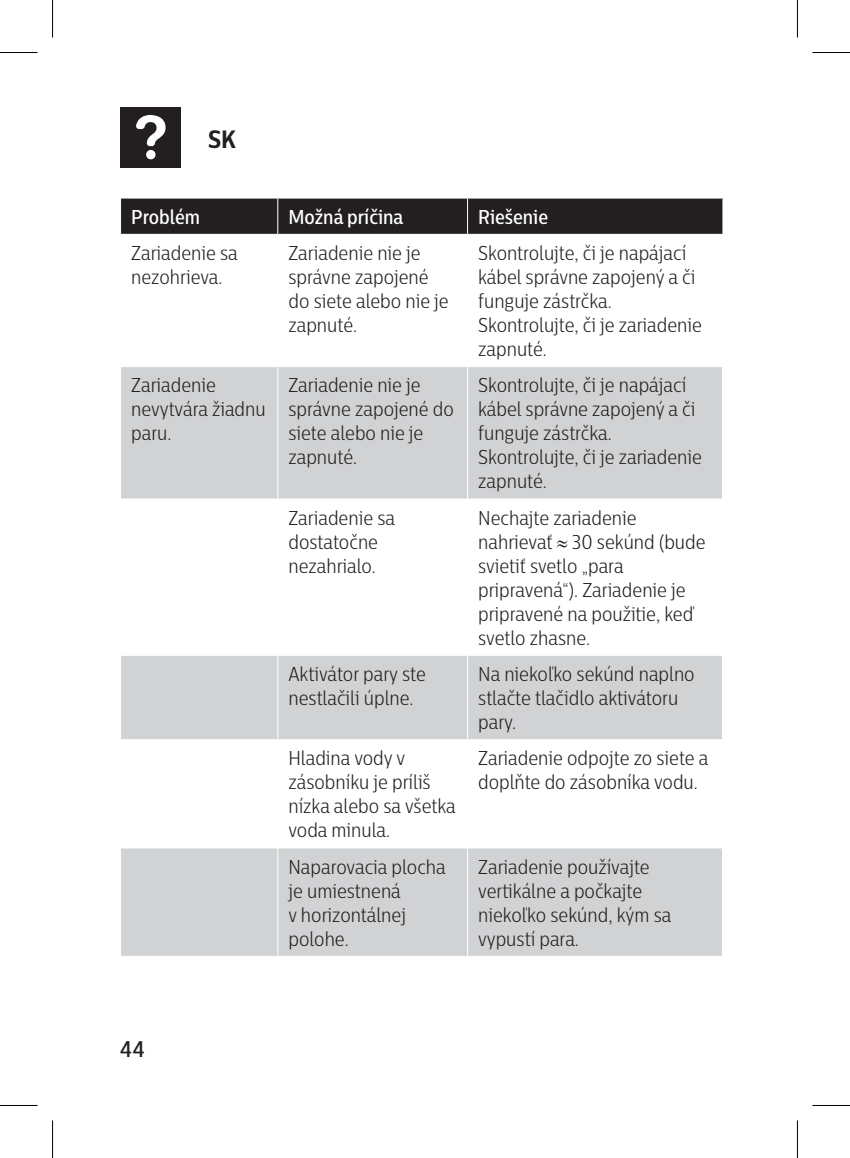
<style>
.page{position:relative;width:850px;height:1158px;background:#fff}
.page>*{position:absolute;margin:0;border:0;box-sizing:border-box;transform-origin:0 0}
.t1{font:700 25px "Centrale Sans Cnd";color:#231f20}
.t2{font:500 22.5px "Centrale Sans Cnd";color:#231f20}
.chapter-table-roweve{font:300 20px/24px "Centrale Sans Cnd";color:#231f20}
.TABEL_kopjes{font:500 20px "Centrale Sans Cnd";color:#fff}
</style>
<div class="page">
<div style="left:120px;top:108px;width:60px;height:60px;background:#231f20"></div>
<svg style="left:136px;top:115px;width:29px;height:31px"></svg>
<div style="left:146px;top:150px;width:9px;height:9px;background:#fff;border-radius:50%"></div>
<div style="left:121px;top:199px;width:601px;height:35px;background:#231f20"></div>
<svg style="left:121px;top:367px;width:600px;height:372px;fill:#d1d2d4"></svg>
<div style="left:121px;top:848px;width:600px;height:107px;background:#d1d2d4"></div>
<hr style="left:277px;top:367px;width:1px;height:131px;background:#fff">
<hr style="left:467px;top:367px;width:1px;height:131px;background:#fff">
<hr style="left:120px;top:498px;width:158px;height:1px;background:#fff">
<hr style="left:278px;top:498px;width:189px;height:1px;background:#fff">
<hr style="left:467px;top:498px;width:255px;height:1px;background:#fff">
<hr style="left:120px;top:655px;width:158px;height:1px;background:#fff">
<hr style="left:278px;top:655px;width:189px;height:1px;background:#fff">
<hr style="left:467px;top:655px;width:255px;height:1px;background:#fff">
<hr style="left:277px;top:655px;width:1px;height:84px;background:#fff">
<hr style="left:467px;top:655px;width:1px;height:84px;background:#fff">
<hr style="left:277px;top:848px;width:1px;height:107px;background:#fff">
<hr style="left:467px;top:848px;width:1px;height:107px;background:#fff">
<hr style="left:277px;top:198px;width:1px;height:36px;background:#fff">
<hr style="left:467px;top:198px;width:1px;height:36px;background:#fff">
<hr style="left:277px;top:499px;width:1px;height:156px;background:#fff">
<hr style="left:467px;top:499px;width:1px;height:156px;background:#fff">
<hr style="left:0;top:52px;width:38px;height:1px;background:#000">
<hr style="left:812px;top:52px;width:37px;height:1px;background:#000">
<hr style="left:0;top:1104px;width:38px;height:1px;background:#000">
<hr style="left:812px;top:1104px;width:37px;height:1px;background:#000">
<hr style="left:52px;top:0;width:1px;height:38px;background:#000">
<hr style="left:52px;top:1120px;width:1px;height:37px;background:#000">
<hr style="left:796px;top:0;width:1px;height:38px;background:#000">
<hr style="left:796px;top:1120px;width:1px;height:37px;background:#000">
<p class="t1" style="left:208px;top:123px;width:29px">SK</p>
<p class="TABEL_kopjes" style="left:131px;top:204px;width:70px">Problém</p>
<p class="TABEL_kopjes" style="left:288px;top:204px;width:116px">Možná príčina</p>
<p class="TABEL_kopjes" style="left:478px;top:204px;width:71px">Riešenie</p>
<p class="chapter-table-roweve" style="left:131px;top:240px;width:108px">Zariadenie sa nezohrieva.</p>
<p class="chapter-table-roweve" style="left:288px;top:240px;width:162px">Zariadenie nie je správne zapojené do siete alebo nie je zapnuté.</p>
<p class="chapter-table-roweve" style="left:478px;top:240px;width:218px">Skontrolujte, či je napájací kábel správne zapojený a či funguje zástrčka.</p>
<p class="chapter-table-roweve" style="left:478px;top:312px;width:225px">Skontrolujte, či je zariadenie zapnuté.</p>
<p class="chapter-table-roweve" style="left:131px;top:373px;width:136px">Zariadenie nevytvára žiadnu paru.</p>
<p class="chapter-table-roweve" style="left:288px;top:373px;width:167px">Zariadenie nie je správne zapojené do siete alebo nie je zapnuté.</p>
<p class="chapter-table-roweve" style="left:478px;top:373px;width:218px">Skontrolujte, či je napájací kábel správne zapojený a či funguje zástrčka.</p>
<p class="chapter-table-roweve" style="left:478px;top:445px;width:225px">Skontrolujte, či je zariadenie zapnuté.</p>
<p class="t2" style="left:120px;top:1034px;width:26px">44</p>
<p class="chapter-table-roweve" style="left:288px;top:505px;width:108px">Zariadenie sa dostatočne nezahrialo.</p>
<p class="chapter-table-roweve" style="left:478px;top:505px;width:229px">Nechajte zariadenie nahrievať ≈ 30 sekúnd (bude svietiť svetlo „para pripravená“). Zariadenie je pripravené na použitie, keď svetlo zhasne.</p>
<p class="chapter-table-roweve" style="left:288px;top:661px;width:139px">Aktivátor pary ste nestlačili úplne.</p>
<p class="chapter-table-roweve" style="left:478px;top:661px;width:218px">Na niekoľko sekúnd naplno stlačte tlačidlo aktivátoru pary.</p>
<p class="chapter-table-roweve" style="left:288px;top:745px;width:169px">Hladina vody v zásobníku je príliš nízka alebo sa všetka voda minula.</p>
<p class="chapter-table-roweve" style="left:478px;top:745px;width:232px">Zariadenie odpojte zo siete a doplňte do zásobníka vodu.</p>
<p class="chapter-table-roweve" style="left:288px;top:854px;width:159px">Naparovacia plocha je umiestnená<br>v horizontálnej polohe.</p>
<p class="chapter-table-roweve" style="left:478px;top:854px;width:195px">Zariadenie používajte vertikálne a počkajte niekoľko sekúnd, kým sa vypustí para.</p>
</div>
